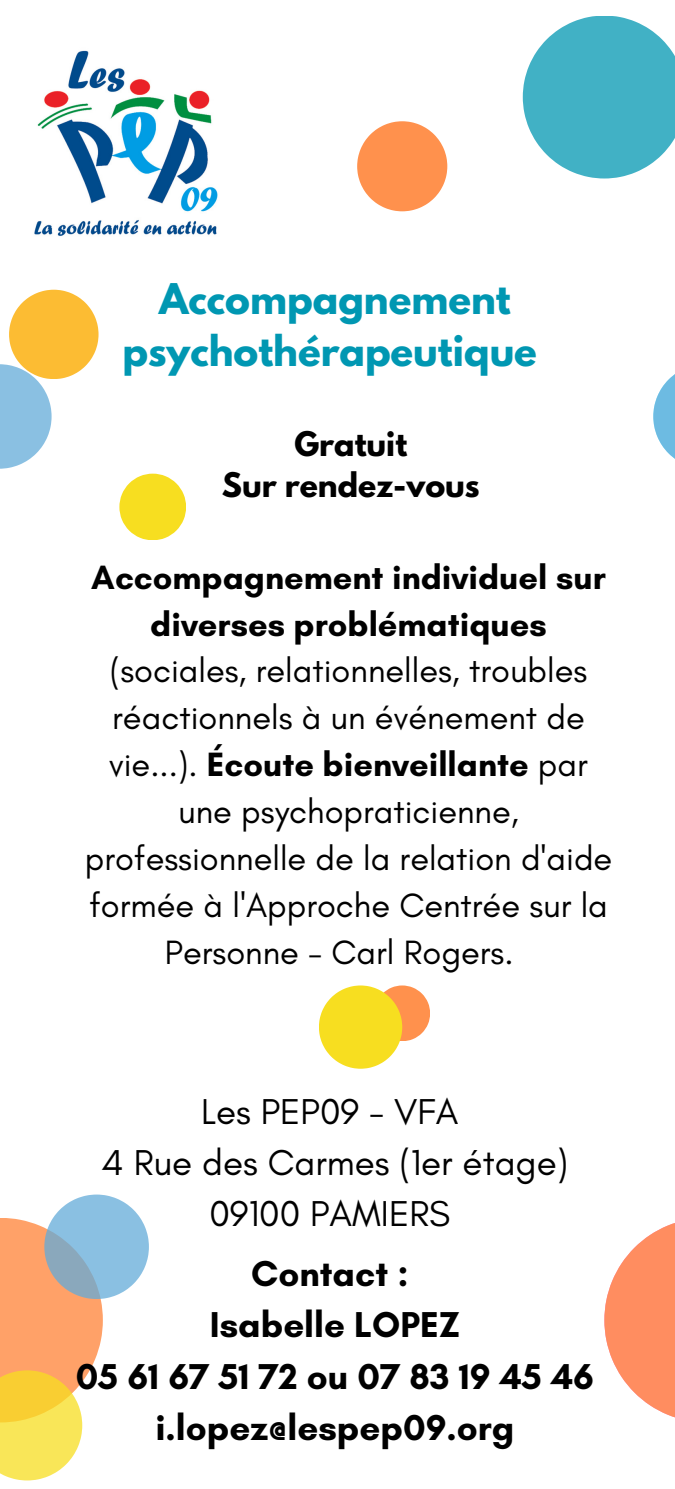
<style>
.page{position:relative;width:675px;height:1489px;background:#fff}
.page>*{position:absolute;margin:0;border:0;box-sizing:border-box;transform-origin:0 0}
.t1{font:700 37.5px "League Spartan";color:#0097b2}
.t2{font:700 36.75px "Glacial Indifference";color:#000}
.t3{font:36.75px "Glacial Indifference";color:#000}
.t4{font:34.25px/46.8px "Glacial Indifference";color:#000;text-align:center}
.t5{font:700 30px "League Spartan";color:#000}
.s1{font-weight:700}
</style>
<div class="page">
<svg style="left:0;top:1218px;width:103px;height:204px;fill:#ffa168"></svg>
<svg style="left:0;top:364px;width:52px;height:105px;fill:#8ac0e2"></svg>
<svg style="left:0;top:1370px;width:82px;height:110px"></svg>
<img style="left:34px;top:50px;width:184px;height:186px">
<svg style="left:522px;top:16px;width:152px;height:162px"></svg>
<svg style="left:119px;top:474px;width:67px;height:66px"></svg>
<svg style="left:604px;top:1223px;width:70px;height:194px;fill:#ff8d60"></svg>
<svg style="left:357px;top:121px;width:90px;height:90px"></svg>
<svg style="left:9px;top:290px;width:89px;height:89px"></svg>
<svg style="left:319px;top:985px;width:111px;height:84px"></svg>
<svg style="left:44px;top:1194px;width:105px;height:105px"></svg>
<svg style="left:653px;top:375px;width:21px;height:83px;fill:#6dbbe2"></svg>
<p class="t1" style="left:159px;top:280px;width:353px">Accompagnement</p>
<p class="t1" style="left:122px;top:332px;width:415px">psychothérapeutique</p>
<p class="t5" style="left:294px;top:429px;width:114px">Gratuit</p>
<p class="t5" style="left:222px;top:470px;width:259px">Sur rendez-vous</p>
<p class="t4" style="left:85px;top:553px;width:528px"><span class="s1">Accompagnement individuel sur diverses problématiques </span>(sociales, relationnelles, troubles réactionnels à un événement de vie...). <span class="s1">Écoute bienveillante</span> par une psychopraticienne, professionnelle de la relation d'aide formée à l'Approche Centrée sur la<br>Personne - Carl Rogers.</p>
<p class="t3" style="left:201px;top:1089px;width:258px">Les PEP09 - VFA</p>
<p class="t3" style="left:101px;top:1140px;width:467px">4 Rue des Carmes (1er étage)</p>
<p class="t3" style="left:209px;top:1191px;width:242px">09100 PAMIERS</p>
<p class="t2" style="left:251px;top:1251px;width:159px">Contact :</p>
<p class="t2" style="left:210px;top:1302px;width:251px">Isabelle LOPEZ</p>
<p class="t2" style="left:76px;top:1353px;width:519px">05 61 67 51 72 ou 07 83 19 45 46</p>
<p class="t2" style="left:155px;top:1405px;width:360px">i.lopez@lespep09.org</p>
</div>
